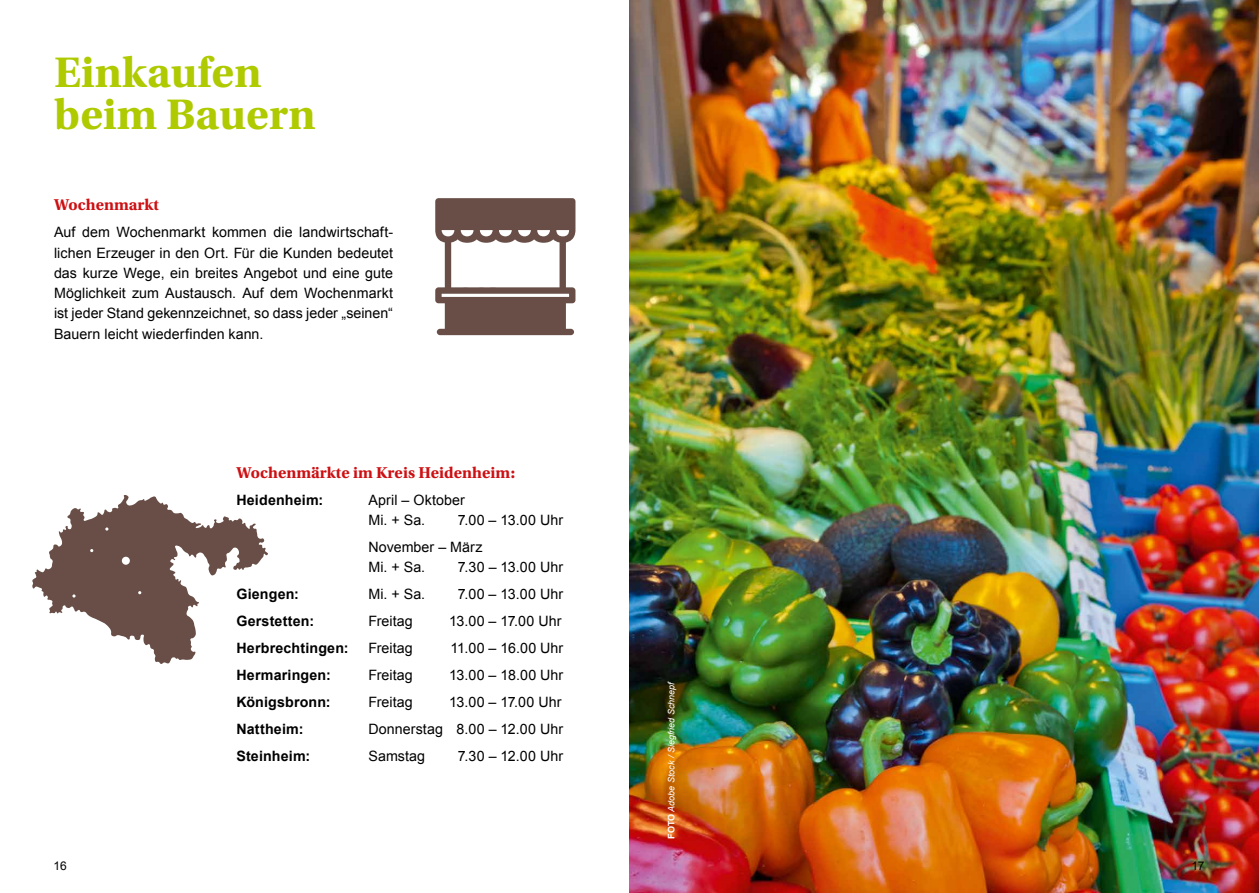
<style>
.page{position:relative;width:1259px;height:893px;background:#fff}
.page>*{position:absolute;margin:0;border:0;box-sizing:border-box;transform-origin:0 0}
.t1{font:700 45px/42px "Utopia Std";color:#afca00}
.t2{font:700 16.5px "Utopia Std";color:#cd1013}
.t3{font:14.25px/20.2px "Arial";letter-spacing:.005em;color:#000}
.t4{font:700 14.25px "Arial";letter-spacing:.01em;color:#000}
.t5{font:12px "Arial";color:#000}
.t6{font:italic 9px "Arial";color:#fff}
.s1{font-weight:700;font-style:normal}
</style>
<div class="page">
<img style="left:629px;top:0;width:630px;height:893px">
<svg style="left:435px;top:198px;width:140px;height:137px"></svg>
<svg style="left:32px;top:495px;width:236px;height:169px"></svg>
<h1 class="t1" style="left:54px;top:51px;width:263px">Einkaufen beim Bauern</h1>
<p class="t2" style="left:54px;top:195px;width:106px">Wochenmarkt</p>
<p class="t3" style="left:54px;top:222px;width:340px;text-align:justify">Auf dem Wochenmarkt kommen die landwirtschaft&shy;lichen Erzeuger in den Ort. Für die Kunden bedeutet das kurze Wege, ein breites Angebot und eine gute Möglichkeit zum Austausch. Auf dem Wochenmarkt ist jeder Stand gekennzeichnet, so dass jeder „seinen“ Bauern leicht wiederfinden kann.</p>
<p class="t2" style="left:236px;top:463px;width:280px">Wochenmärkte im Kreis Heidenheim:</p>
<p class="t4" style="left:236px;top:490px;width:88px">Heidenheim:</p>
<p class="t3" style="left:368px;top:490px;width:98px">April – Oktober<br>Mi. + Sa.</p>
<p class="t3" style="left:368px;top:507px;width:196px;line-height:27px;text-indent:89px">7.00 – 13.00 Uhr<br>November – März</p>
<p class="t3" style="left:368px;top:557px;width:58px">Mi. + Sa.</p>
<p class="t3" style="left:458px;top:557px;width:107px">7.30 – 13.00 Uhr</p>
<p class="t4" style="left:236px;top:585px;width:64px">Giengen:</p>
<p class="t3" style="left:368px;top:584px;width:58px">Mi. + Sa.</p>
<p class="t3" style="left:458px;top:584px;width:107px">7.00 – 13.00 Uhr</p>
<p class="t4" style="left:236px;top:612px;width:79px">Gerstetten:</p>
<p class="t3" style="left:368px;top:611px;width:46px">Freitag</p>
<p class="t3" style="left:449px;top:611px;width:114px">13.00 – 17.00 Uhr</p>
<p class="t4" style="left:236px;top:639px;width:114px">Herbrechtingen:</p>
<p class="t3" style="left:368px;top:638px;width:46px">Freitag</p>
<p class="t3" style="left:450px;top:638px;width:114px">11.00 – 16.00 Uhr</p>
<p class="t4" style="left:236px;top:666px;width:96px">Hermaringen:</p>
<p class="t3" style="left:368px;top:665px;width:46px">Freitag</p>
<p class="t3" style="left:449px;top:665px;width:116px">13.00 – 18.00 Uhr</p>
<p class="t4" style="left:236px;top:693px;width:96px">Königsbronn:</p>
<p class="t3" style="left:368px;top:692px;width:46px">Freitag</p>
<p class="t3" style="left:449px;top:692px;width:114px">13.00 – 17.00 Uhr</p>
<p class="t4" style="left:236px;top:720px;width:69px">Nattheim:</p>
<p class="t3" style="left:368px;top:719px;width:196px">Donnerstag 8.00 – 12.00 Uhr</p>
<p class="t4" style="left:236px;top:747px;width:75px">Steinheim:</p>
<p class="t3" style="left:368px;top:746px;width:58px">Samstag</p>
<p class="t3" style="left:458px;top:746px;width:107px">7.30 – 12.00 Uhr</p>
<p class="t6" style="left:665px;top:839px;width:160px;rotate:-90deg"><span class="s1">FOTO</span> Adobe Stock / Siegfried Schnepf</p>
<p class="t5" style="left:54px;top:858px;width:15px">16</p>
<p class="t5" style="left:1191px;top:858px;width:14px">17</p>
</div>
